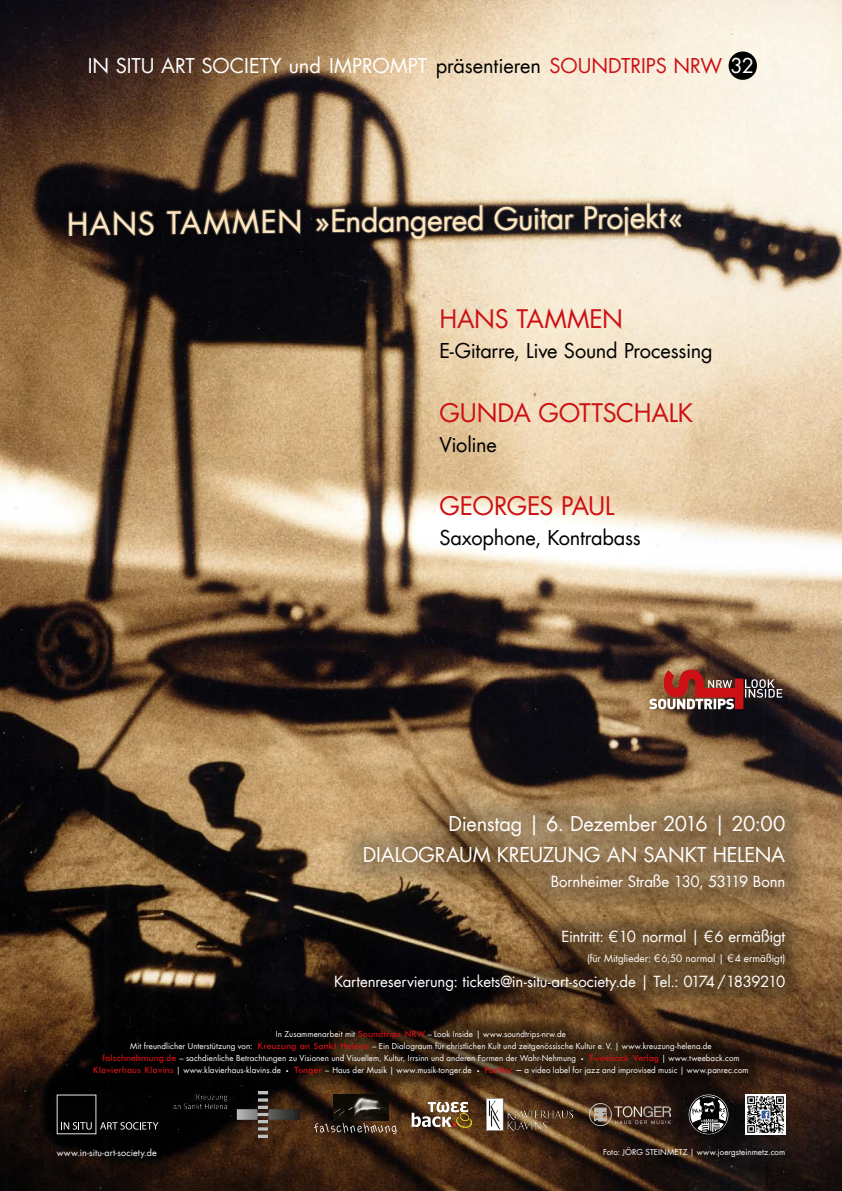
<style>
.page{position:relative;width:842px;height:1191px;background:#fff}
.page>*{position:absolute;margin:0;border:0;box-sizing:border-box;transform-origin:0 0}
.t1{font:30px "Futura LT";color:#ffe8c0}
.t2{font:25px "Futura LT";letter-spacing:-.01em;color:#cd1013}
.t3{font:20px "Futura LT";letter-spacing:-.005em;color:#fff}
.t4{font:20px "Futura LT";letter-spacing:-.015em;color:#000}
.t5{font:15px "Futura LT";letter-spacing:-.015em;color:#fff}
.t6{font:10px "Futura LT";color:#fff}
.t7{font:9px "Futura LT";letter-spacing:.01em;color:#fff}
.t8{font:8px/12px "Futura LT";letter-spacing:.005em;color:#fff;text-align:center}
.s1{color:#000}
.s2{color:#cd1013}
.s3{font-family:"Futura";font-size:10px;color:#cd1013}
.s4{font-size:5px}
.s5{font-size:10px}
</style>
<div class="page">
<img style="left:0;top:0;width:842px;height:1191px">
<div style="left:72px;top:1009px;width:695px;height:85px;background:#000;opacity:.5"></div>
<svg style="left:57px;top:1094px;width:101px;height:40px;background:#151515"></svg>
<div style="left:313px;top:907px;width:492px;height:103px;background:#000;opacity:.33"></div>
<img style="left:590px;top:1103px;width:81px;height:22px">
<svg style="left:314px;top:1122px;width:83px;height:12px"></svg>
<img style="left:334px;top:1094px;width:54px;height:26px">
<svg style="left:689px;top:1094px;width:39px;height:40px"></svg>
<svg style="left:689px;top:1095px;width:39px;height:38px"></svg>
<div style="left:333px;top:783px;width:479px;height:134px;background:#000;opacity:.25"></div>
<img style="left:412px;top:1101px;width:60px;height:26px">
<img style="left:649px;top:669px;width:133px;height:40px">
<div style="left:729px;top:51px;width:28px;height:29px;background:#000;border-radius:50%"></div>
<img style="left:487px;top:1098px;width:85px;height:32px">
<img style="left:746px;top:1094px;width:39px;height:40px">
<img style="left:173px;top:1091px;width:126px;height:46px">
<svg style="left:68px;top:201px;width:613px;height:43px;background:#494139"></svg>
<p class="t3" style="left:88px;top:53px;width:668px">IN SITU ART SOCIETY und IMPROMPT <span class="s1">präsentieren</span> <span class="s2">SOUNDTRIPS NRW</span> 32</p>
<p class="t1" style="left:67px;top:207px;width:617px;rotate:-1deg">HANS TAMMEN »Endangered Guitar Projekt«</p>
<p class="t2" style="left:439px;top:303px;width:185px">HANS TAMMEN</p>
<p class="t4" style="left:439px;top:338px;width:275px">E-Gitarre, Live Sound Processing</p>
<p class="t2" style="left:439px;top:396px;width:255px">GUNDA GOTTSCHALK</p>
<p class="t4" style="left:439px;top:431px;width:59px">Violine</p>
<p class="t2" style="left:439px;top:489px;width:177px">GEORGES PAUL</p>
<p class="t4" style="left:439px;top:524px;width:203px">Saxophone, Kontrabass</p>
<p class="t3" style="left:448px;top:811px;width:338px">Dienstag | 6. Dezember 2016 | 20:00</p>
<p class="t3" style="left:363px;top:842px;width:424px">DIALOGRAUM KREUZUNG AN SANKT HELENA</p>
<p class="t5" style="left:551px;top:872px;width:236px">Bornheimer Straße 130, 53119 Bonn</p>
<p class="t5" style="left:562px;top:927px;width:225px">Eintritt: €10 normal | €6 ermäßigt</p>
<p class="t6" style="left:587px;top:952px;width:200px">(für Mitglieder: €6,50 normal | €4 ermäßigt)</p>
<p class="t5" style="left:334px;top:972px;width:453px">Kartenreservierung: tickets@in-situ-art-society.de | Tel.: 0174 /1839210</p>
<p class="t8" style="left:276px;top:1028px;width:292px">In Zusammenarbeit mit <span class="s3">Soundtrips NRW</span> – Look Inside | www.soundtrips-nrw.de</p>
<p class="t8" style="left:93px;top:1040px;width:657px">Mit freundlicher Unterstützung von: <span class="s3">Kreuzung an Sankt Helena</span> – Ein Dialograum für christlichen Kult und zeitgenössische Kultur e.V. | www.kreuzung-helena.de <span class="s3">falschnehmung.de</span> – sachdienliche Betrachtungen zu Visionen und Visuellem, Kultur, Irrsinn und anderen Formen der Wahr-Nehmung <span class="s4">•</span> <span class="s3">Tweeback Verlag</span> | www.tweeback.com<br><span class="s3">Klavierhaus Klavins</span> | www.klavierhaus-klavins.de <span class="s4">•</span> <span class="s3">Tonger</span> – Haus der Musik | www.musik-tonger.de <span class="s4">•</span> <span class="s3">PanRec</span> <span class="s5">–</span> a video label for jazz and improvised music | www.panrec.com</p>
<p class="t7" style="left:57px;top:1146px;width:102px">www.in-situ-art-society.de</p>
<p class="t8" style="left:603px;top:1146px;width:184px">Foto: JÖRG STEINMETZ | www.joergsteinmetz.com</p>
</div>
